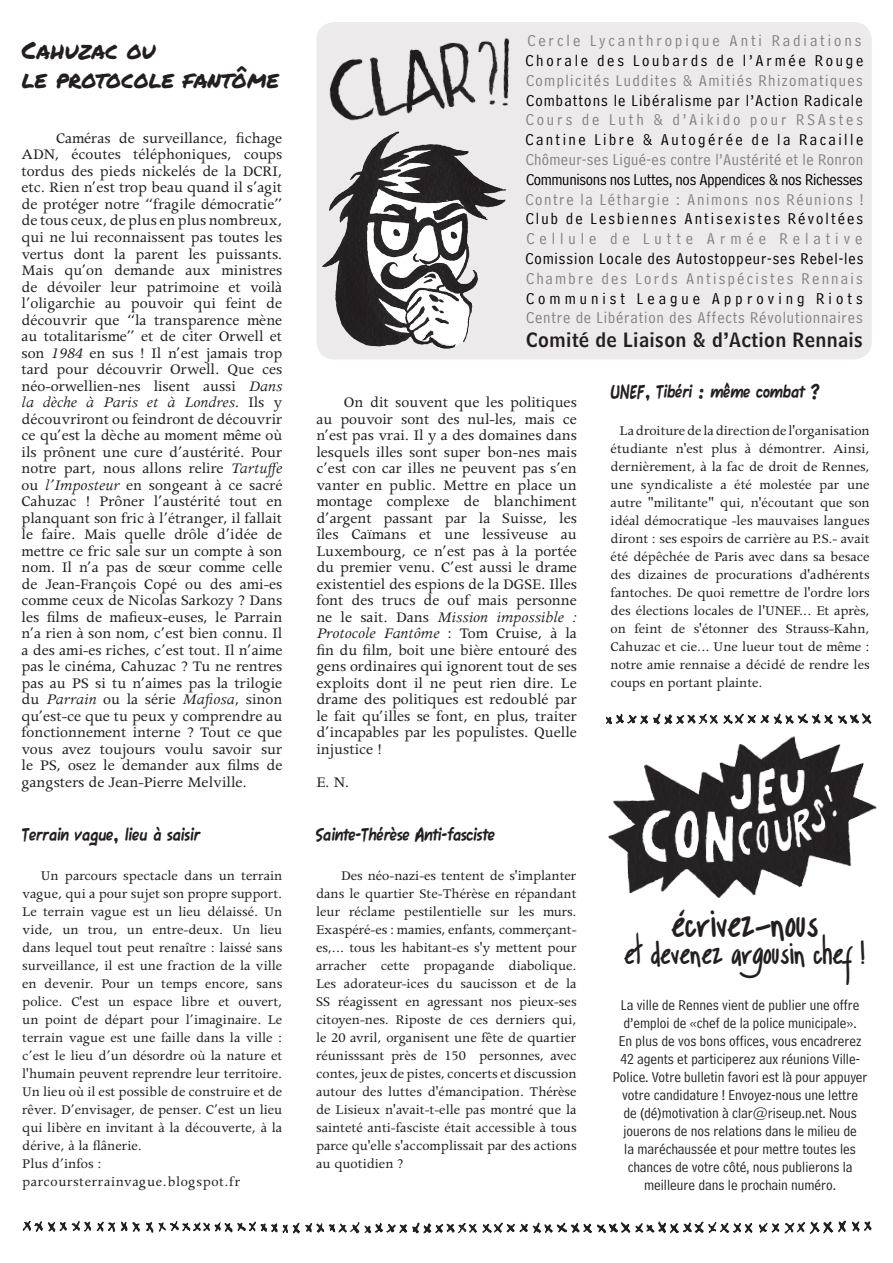
<style>
.page{position:relative;width:893px;height:1263px;background:#fff}
.page>*{position:absolute;margin:0;border:0;box-sizing:border-box;transform-origin:0 0}
.t1{font:24px "Permanent Marker";color:#231f20}
.t2{font:21px "Fawn Script";color:#231f20}
.t3{font:21px "Margarosa";color:#231f20}
.t4{font:19.5px "Bell Centennial Std Name Num";letter-spacing:.02em;color:#231f20}
.t5{font:16.5px/16.5px "Apollo MT Std";color:#231f20;text-align:justify}
.t6{font:16.5px "Bell Centennial Std Address";letter-spacing:.1em;color:#828081}
.t7{font:16.5px "Bell Centennial Std Address";letter-spacing:.18em;color:#828081}
.t8{font:16.5px "Bell Centennial Std Address";letter-spacing:-.015em;color:#000}
.t9{font:16.5px "Bell Centennial Std Address";letter-spacing:.025em;color:#828081}
.t10{font:16.5px "Bell Centennial Std Address";letter-spacing:.05em;color:#828081}
.t11{font:16.5px "Bell Centennial Std Address";letter-spacing:.055em;color:#000}
.t12{font:16.5px "Bell Centennial Std Address";letter-spacing:.07em;color:#000}
.t13{font:16.5px "Bell Centennial Std Address";letter-spacing:.12em;color:#000}
.t14{font:16.5px "Bell Centennial Std Address";letter-spacing:.14em;color:#828081}
.t15{font:16.5px "Bell Centennial Std Address";letter-spacing:.15em;color:#000}
.t16{font:16.5px "Bell Centennial Std Address";letter-spacing:.165em;color:#000}
.t17{font:16.5px "Bell Centennial Std Address";letter-spacing:.245em;color:#000}
.t18{font:16.5px "Bell Centennial Std Address";letter-spacing:.3em;color:#828081}
.t19{font:16.5px "Margarosa";color:#231f20}
.t20{font:15px/18px "Apollo MT Std";color:#231f20;text-align:justify}
.t21{font:15px/18px "Bell Centennial Std Address";color:#231f20}
.t22{font:15px "Apollo MT Std";letter-spacing:.04em;color:#231f20}
.s1{font-style:italic}
</style>
<div class="page">
<img style="left:606px;top:713px;width:266px;height:12px">
<img style="left:22px;top:1220px;width:825px;height:14px">
<img style="left:608px;top:736px;width:269px;height:162px">
<img style="left:851px;top:1221px;width:21px;height:11px">
<div style="left:316px;top:22px;width:556px;height:337px;background:#edeaeb;border-radius:18px"></div>
<img style="left:322px;top:133px;width:184px;height:216px">
<img style="left:329px;top:38px;width:181px;height:95px">
<p class="t1" style="left:22px;top:33px;width:135px">CAHUZAC OU</p>
<p class="t1" style="left:22px;top:62px;width:259px">LE PROTOCOLE FANTÔME</p>
<p class="t5" style="left:22px;top:131px;width:262px;text-indent:34px">Caméras de surveillance, fichage ADN, écoutes téléphoniques, coups tordus des pieds nickelés de la DCRI, etc. Rien n’est trop beau quand il s’agit de protéger notre “fragile démocratie” de tous ceux, de plus en plus nombreux, qui ne lui reconnaissent pas toutes les vertus dont la parent les puissants.<br>Mais qu’on demande aux ministres de dévoiler leur patrimoine et voilà l’oligarchie au pouvoir qui feint de découvrir que “la transparence mène au totalitarisme” et de citer Orwell et son <span class="s1">1984</span> en sus ! Il n’est jamais trop tard pour découvrir Orwell. Que ces néo-orwellien-nes lisent aussi <span class="s1">Dans la dèche à Paris et à Londres</span>. Ils y découvriront ou feindront de découvrir ce qu’est la dèche au moment même où ils prônent une cure d’austérité. Pour notre part, nous allons relire <span class="s1">Tartuffe </span>ou <span class="s1">l’Imposteur</span> en songeant à ce sacré Cahuzac ! Prôner l’austérité tout en planquant son fric à l’étranger, il fallait le faire. Mais quelle drôle d’idée de mettre ce fric sale sur un compte à son nom. Il n’a pas de sœur comme celle de Jean-François Copé ou des ami-es comme ceux de Nicolas Sarkozy ? Dans les films de mafieux-euses, le Parrain n’a rien à son nom, c’est bien connu. Il a des ami-es riches, c’est tout. Il n’aime pas le cinéma, Cahuzac ? Tu ne rentres pas au PS si tu n’aimes pas la trilogie du <span class="s1">Parrain</span> ou la série <span class="s1">Mafiosa</span>, sinon qu’est-ce que tu peux y comprendre au fonctionnement interne ? Tout ce que vous avez toujours voulu savoir sur le PS, osez le demander aux films de gangsters de Jean-Pierre Melville.</p>
<p class="t2" style="left:22px;top:821px;width:179px">Terrain vague, lieu à saisir</p>
<p class="t20" style="left:22px;top:867px;width:262px;text-indent:19px">Un parcours spectacle dans un terrain vague, qui a pour sujet son propre support.<br>Le terrain vague est un lieu délaissé. Un vide, un trou, un entre-deux. Un lieu dans lequel tout peut renaître : laissé sans surveillance, il est une fraction de la ville en devenir. Pour un temps encore, sans police. C'est un espace libre et ouvert, un point de départ pour l’imaginaire. Le terrain vague est une faille dans la ville : c’est le lieu d’un désordre où la nature et l'humain peuvent reprendre leur territoire.<br>Un lieu où il est possible de construire et de rêver. D’envisager, de penser. C’est un lieu qui libère en invitant à la découverte, à la dérive, à la flânerie.</p>
<p class="t20" style="left:22px;top:1155px;width:81px">Plus d’infos :</p>
<p class="t22" style="left:22px;top:1173px;width:220px">parcoursterrainvague.blogspot.fr</p>
<p class="t7" style="left:527px;top:31px;width:336px">Cercle Lycanthropique Anti Radiations</p>
<p class="t16" style="left:526px;top:51px;width:339px">Chorale des Loubards de l’Armée Rouge</p>
<p class="t6" style="left:526px;top:71px;width:338px">Complicités Luddites &amp; Amitiés Rhizomatiques</p>
<p class="t12" style="left:526px;top:91px;width:338px">Combattons le Libéralisme par l’Action Radicale</p>
<p class="t7" style="left:526px;top:110px;width:339px">Cours de Luth &amp; d’Aikido pour RSAstes</p>
<p class="t15" style="left:525px;top:130px;width:339px">Cantine Libre &amp; Autogérée de la Racaille</p>
<p class="t9" style="left:526px;top:150px;width:339px">Chômeur-ses Ligué-es contre l’Austérité et le Ronron</p>
<p class="t8" style="left:526px;top:170px;width:338px">Communisons nos Luttes, nos Appendices &amp; nos Richesses</p>
<p class="t6" style="left:525px;top:190px;width:339px">Contre la Léthargie : Animons nos Réunions !</p>
<p class="t13" style="left:526px;top:209px;width:339px">Club de Lesbiennes Antisexistes Révoltées</p>
<p class="t18" style="left:526px;top:229px;width:337px">Cellule de Lutte Armée Relative</p>
<p class="t11" style="left:526px;top:249px;width:339px">Comission Locale des Autostoppeur-ses Rebel-les</p>
<p class="t14" style="left:526px;top:269px;width:338px">Chambre des Lords Antispécistes Rennais</p>
<p class="t17" style="left:526px;top:289px;width:338px">Communist League Approving Riots</p>
<p class="t10" style="left:526px;top:308px;width:338px">Centre de Libération des Affects Révolutionnaires</p>
<p class="t4" style="left:526px;top:327px;width:338px">Comité de Liaison &amp; d’Action Rennais</p>
<p class="t5" style="left:316px;top:395px;width:262px;text-indent:28px">On dit souvent que les politiques au pouvoir sont des nul-les, mais ce n’est pas vrai. Il y a des domaines dans lesquels illes sont super bon-nes mais c’est con car illes ne peuvent pas s’en vanter en public. Mettre en place un montage complexe de blanchiment d’argent passant par la Suisse, les îles Caïmans et une lessiveuse au Luxembourg, ce n’est pas à la portée du premier venu. C’est aussi le drame existentiel des espions de la DGSE. Illes font des trucs de ouf mais personne ne le sait. Dans <span class="s1">Mission impossible :<br>Protocole Fantôme</span> : Tom Cruise, à la fin du film, boit une bière entouré des gens ordinaires qui ignorent tout de ses exploits dont il ne peut rien dire. Le drame des politiques est redoublé par le fait qu’illes se font, en plus, traiter d’incapables par les populistes. Quelle injustice !</p>
<p class="t5" style="left:316px;top:775px;width:35px">E. N.</p>
<p class="t2" style="left:316px;top:821px;width:180px">Sainte-Thérèse Anti-fasciste</p>
<p class="t20" style="left:316px;top:868px;width:262px;text-indent:25px">Des néo-nazi-es tentent de s'implanter dans le quartier Ste-Thérèse en répandant leur réclame pestilentielle sur les murs.<br>Exaspéré-es : mamies, enfants, commerçant&shy;es,... tous les habitant-es s'y mettent pour arracher cette propagande diabolique.<br>Les adorateur-ices du saucisson et de la SS réagissent en agressant nos pieux-ses citoyen-nes. Riposte de ces derniers qui, le 20 avril, organisent une fête de quartier réunisssant près de 150 personnes, avec contes, jeux de pistes, concerts et discussion autour des luttes d'émancipation. Thérèse de Lisieux n'avait-t-elle pas montré que la sainteté anti-fasciste était accessible à tous parce qu'elle s'accomplissait par des actions au quotidien ?</p>
<p class="t2" style="left:611px;top:378px;width:211px">UNEF, Tibéri : même combat ?</p>
<p class="t20" style="left:611px;top:422px;width:261px;text-indent:9px">La droiture de la direction de l'organisation étudiante n'est plus à démontrer. Ainsi, dernièrement, à la fac de droit de Rennes, une syndicaliste a été molestée par une autre "militante" qui, n'écoutant que son idéal démocratique -les mauvaises langues diront : ses espoirs de carrière au P.S.- avait été dépêchée de Paris avec dans sa besace des dizaines de procurations d'adhérents fantoches. De quoi remettre de l'ordre lors des élections locales de l'UNEF... Et après, on feint de s'étonner des Strauss-Kahn, Cahuzac et cie... Une lueur tout de même : notre amie rennaise a décidé de rendre les coups en portant plainte.</p>
<p class="t3" style="left:672px;top:917px;width:149px">écrivez-nous</p>
<p class="t19" style="left:624px;top:948px;width:243px">et devenez argousin chef !</p>
<p class="t21" style="left:621px;top:996px;width:240px">La ville de Rennes vient de publier une offre d’emploi de «chef de la police municipale».</p>
<p class="t21" style="left:613px;top:1032px;width:256px;text-align:center">En plus de vos bons offices, vous encadrerez 42 agents et participerez aux réunions Ville-Police. Votre bulletin favori est là pour appuyer votre candidature ! Envoyez-nous une lettre<br>de (dé)motivation à clar@riseup.net. Nous jouerons de nos relations dans le milieu de<br>la maréchaussée et pour mettre toutes les chances de votre côté, nous publierons la meilleure dans le prochain numéro.</p>
</div>
